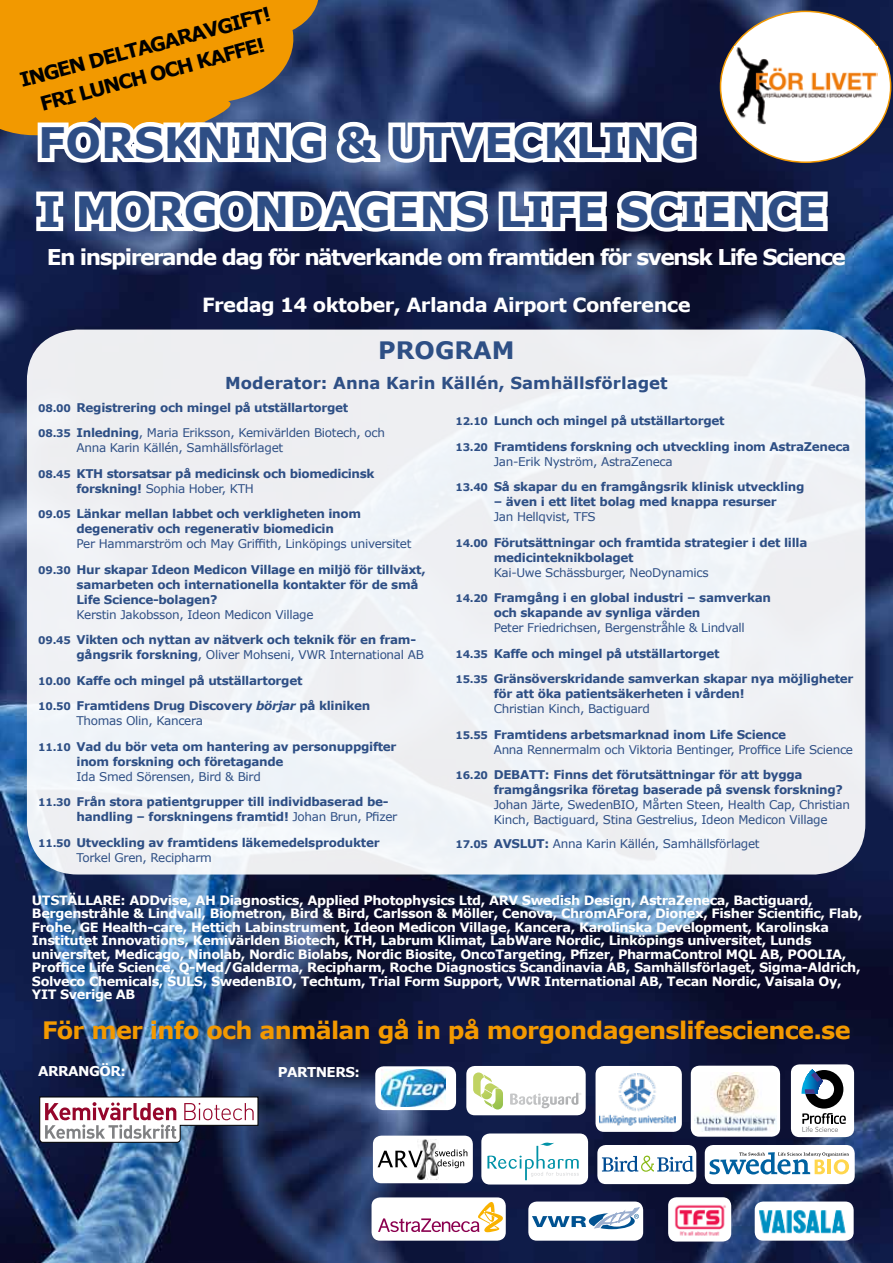
<style>
.page{position:relative;width:893px;height:1263px;background:#fff}
.page>*{position:absolute;margin:0;border:0;box-sizing:border-box;transform-origin:0 0}
.t1{font:700 42px/69px "Verdana";color:#2e4e85}
.t2{font:700 24px "Verdana";letter-spacing:-.03em;color:#f39900}
.t3{font:700 24px "Verdana";color:#2e4f85}
.t4{font:700 21.75px "Verdana";letter-spacing:-.07em;color:#fff}
.t5{font:700 19.5px "Verdana";letter-spacing:-.03em;color:#fff}
.t6{font:700 19.5px/28.2px "Verdana";color:#000}
.t7{font:700 16.5px "Verdana";color:#2e4f85}
.t8{font:700 13.5px "Verdana";letter-spacing:-.04em;color:#fff}
.t9{font:700 12.9px/13.5px "Verdana";letter-spacing:-.03em;color:#fff}
.t10{font:700 12px/25.5px "Verdana";letter-spacing:-.025em;color:#2e4f85}
.t11{font:12px/25.5px "Verdana";letter-spacing:-.025em;color:#2e4f85}
.t12{font:700 10.5px "Verdana";letter-spacing:-.025em;color:#2e4f85}
.s1{font-size:10.5px}
.s2{font-weight:400}
.s3{font-weight:700;font-size:10.5px}
.s4{font-weight:700}
.s5{font-style:italic}
.s6{font-size:12px}
</style>
<div class="page">
<img style="left:0;top:0;width:893px;height:1263px">
<svg style="left:40px;top:1097px;width:218px;height:45px"></svg>
<div style="left:27px;top:330px;width:838px;height:544px;background:#eef1f5;border-radius:51px"></div>
<div style="left:755px;top:1201px;width:99px;height:40px;background:#fff;border-radius:9px"></div>
<img style="left:758px;top:1210px;width:88px;height:24px">
<div style="left:597px;top:1145px;width:99px;height:39px;background:#fff;border-radius:9px"></div>
<svg style="left:602px;top:1155px;width:92px;height:17px"></svg>
<div style="left:528px;top:1201px;width:115px;height:40px;background:#fff;border-radius:9px"></div>
<svg style="left:532px;top:1207px;width:107px;height:22px"></svg>
<div style="left:668px;top:1197px;width:63px;height:44px;background:#fff;border-radius:9px"></div>
<img style="left:675px;top:1205px;width:51px;height:31px">
<div style="left:375px;top:1066px;width:81px;height:44px;background:#fff;border-radius:9px"></div>
<img style="left:382px;top:1070px;width:63px;height:37px">
<div style="left:481px;top:1133px;width:107px;height:51px;background:#fff;border-radius:9px"></div>
<svg style="left:487px;top:1142px;width:92px;height:38px"></svg>
<div style="left:372px;top:1197px;width:134px;height:44px;background:#fff;border-radius:9px"></div>
<svg style="left:378px;top:1202px;width:125px;height:30px"></svg>
<div style="left:466px;top:1066px;width:120px;height:49px;background:#fff;border-radius:9px"></div>
<svg style="left:473px;top:1072px;width:30px;height:37px"></svg>
<svg style="left:510px;top:1093px;width:71px;height:15px"></svg>
<div style="left:705px;top:1145px;width:150px;height:39px;background:#fff;border-radius:9px"></div>
<svg style="left:709px;top:1152px;width:140px;height:22px"></svg>
<div style="left:791px;top:1064px;width:63px;height:73px;background:#fff;border-radius:9px"></div>
<svg style="left:802px;top:1069px;width:44px;height:63px"></svg>
<div style="left:691px;top:1066px;width:89px;height:71px;background:#fff;border-radius:9px"></div>
<img style="left:695px;top:1072px;width:82px;height:59px">
<div style="left:595px;top:1066px;width:87px;height:66px;background:#fff;border-radius:9px"></div>
<img style="left:599px;top:1074px;width:76px;height:51px">
<div style="left:373px;top:1135px;width:100px;height:48px;background:#fff;border-radius:9px"></div>
<img style="left:417px;top:1139px;width:22px;height:41px">
<svg style="left:378px;top:1151px;width:45px;height:16px"></svg>
<svg style="left:435px;top:1149px;width:32px;height:19px"></svg>
<div style="left:720px;top:11px;width:171px;height:151px;background:#fff;border-radius:50%"></div>
<img style="left:736px;top:47px;width:141px;height:58px">
<svg style="left:0;top:0;width:321px;height:141px;background:#db8f0d"></svg>
<svg style="left:32px;top:105px;width:800px;height:139px"></svg>
<svg style="left:257px;top:38px;width:7px;height:15px"></svg>
<h3 class="t6" style="left:30px;top:63px;width:247px;text-indent:95px;rotate:-15deg">tagarav gif t!<br>Fri lu nch och</h3>
<h3 class="t6" style="left:193px;top:48px;width:15px;rotate:-15deg">kaffe</h3>
<h3 class="t6" style="left:16px;top:66px;width:86px;rotate:-15deg">Ingen del</h3>
<h1 class="t1" style="left:38px;top:106px;width:789px;text-indent:301px">&amp; UTVECKLING<br>I MORGON DAGENS LIFE SCIENCE</h1>
<h1 class="t1" style="left:38px;top:106px;width:249px">FORSKNING</h1>
<h3 class="t4" style="left:47px;top:243px;width:801px">En inspirerande dag för nätverkande om framtiden för svensk Life Science</h3>
<h3 class="t5" style="left:202px;top:292px;width:490px">Fredag 14 oktober, Arlanda Airport Conference</h3>
<h2 class="t3" style="left:378px;top:335px;width:138px">PROGRAM</h2>
<h3 class="t7" style="left:225px;top:372px;width:444px">Moderator: Anna Karin Källén, Samhällsförlaget</h3>
<p class="t10" style="left:38px;top:394px;width:348px"><span class="s1">08.00</span> Registrering och mingel på utställartorget<br><span class="s1">08.35</span> Inledning<span class="s2">, Maria Eriksson, Kemivärlden Biotech, och</span></p>
<p class="t10" style="left:38px;top:434px;width:338px;text-indent:38px"><span class="s2">Anna Karin Källén, Samhällsförlaget<br></span><span class="s1">08.45</span> KTH storsatsar på medicinsk och biomedicinsk</p>
<p class="t10" style="left:38px;top:475px;width:324px;text-indent:38px">forskning! <span class="s2">Sophia Hober, KTH<br></span><span class="s1">09.05</span> Länkar mellan labbet och verkligheten inom</p>
<p class="t10" style="left:77px;top:515px;width:259px">degenerativ och regenerativ biomedicin</p>
<p class="t11" style="left:38px;top:530px;width:389px;text-indent:38px">Per Hammarström och May Griffith, Linköpings universitet<br><span class="s3">09.30</span> <span class="s4">Hur skapar Ideon Medicon Village en miljö för tillväxt,</span></p>
<p class="t10" style="left:77px;top:576px;width:343px;line-height:15px">samarbeten och internationella kontakter för de små<br>Life Science-bolagen?</p>
<p class="t10" style="left:38px;top:601px;width:379px;text-indent:38px"><span class="s2">Kerstin Jakobsson, Ideon Medicon Village<br></span><span class="s1">09.45</span> Vikten och nyttan av nätverk och teknik för en fram-</p>
<p class="t10" style="left:38px;top:641px;width:387px;text-indent:38px">gångsrik forskning<span class="s2">, Oliver Mohseni, VWR International AB<br></span><span class="s1">10.00</span> Kaffe och mingel på utställartorget<br><span class="s1">10.50</span> Framtidens Drug Discovery <span class="s5">börjar</span> på kliniken</p>
<p class="t10" style="left:38px;top:707px;width:360px;text-indent:38px"><span class="s2">Thomas Olin, Kancera<br></span><span class="s1">11.10</span> Vad du bör veta om hantering av personuppgifter</p>
<p class="t10" style="left:77px;top:748px;width:209px">inom forskning och företagande</p>
<p class="t10" style="left:38px;top:763px;width:352px;text-indent:38px"><span class="s2">Ida Smed Sörensen, Bird &amp; Bird<br></span><span class="s1">11.30</span> Från stora patientgrupper till individbaserad be-</p>
<p class="t10" style="left:38px;top:803px;width:361px;text-indent:38px">handling – forskningens framtid! <span class="s2">Johan Brun, Pfizer<br></span><span class="s1">11.50</span> Utveckling av framtidens läkemedelsprodukter</p>
<p class="t11" style="left:77px;top:844px;width:137px">Torkel Gren, Recipharm</p>
<p class="t10" style="left:455px;top:408px;width:396px"><span class="s1">12.10</span> Lunch och mingel på utställartorget<br><span class="s1">13.20</span> Framtidens forskning och utveckling inom AstraZeneca</p>
<p class="t10" style="left:455px;top:448px;width:351px;text-indent:38px"><span class="s2">Jan-Erik Nyström, AstraZeneca<br></span><span class="s1">13.40</span> Så skapar du en framgångsrik klinisk utveckling</p>
<p class="t10" style="left:494px;top:489px;width:285px">– även i ett litet bolag med knappa resurser</p>
<p class="t10" style="left:455px;top:504px;width:353px;text-indent:38px"><span class="s2">Jan Hellqvist, TFS<br></span><span class="s1">14.00</span> Förutsättningar och framtida strategier i det lilla</p>
<p class="t10" style="left:494px;top:544px;width:141px">medicinteknikbolaget</p>
<p class="t10" style="left:455px;top:559px;width:317px;text-indent:38px"><span class="s2">Kai-Uwe Schässburger, NeoDynamics<br></span><span class="s1">14.20</span> Framgång i en global industri – samverkan</p>
<p class="t10" style="left:494px;top:600px;width:208px">och skapande av synliga värden</p>
<p class="t10" style="left:455px;top:615px;width:399px;text-indent:38px"><span class="s2">Peter Friedrichsen, Bergenstråhle &amp; Lindvall<br></span><span class="s1">14.35</span> Kaffe och mingel på utställartorget<br><span class="s1">15.35</span> Gränsöverskridande samverkan skapar nya möjligheter</p>
<p class="t10" style="left:494px;top:681px;width:252px">för att öka patientsäkerheten i vården!</p>
<p class="t10" style="left:455px;top:696px;width:332px;text-indent:38px"><span class="s2">Christian Kinch, Bactiguard<br></span><span class="s1">15.55</span> Framtidens arbetsmarknad inom Life Science</p>
<p class="t11" style="left:494px;top:736px;width:361px">Anna Rennermalm och Viktoria Bentinger, Proffice Life Science</p>
<p class="t12" style="left:455px;top:769px;width:58px">16.20 <span class="s6">Deba</span></p>
<p class="t10" style="left:494px;top:767px;width:351px;line-height:15px;text-align:center">tt: Finns det förutsättningar för att bygga framgångsrika företag baserade på svensk forskning?</p>
<p class="t11" style="left:494px;top:797px;width:358px;line-height:15px">Johan Järte, SwedenBIO, Mårten Steen, Health Cap, Christian<br>Kinch, Bactiguard, Stina Gestrelius, Ideon Medicon Village</p>
<p class="t12" style="left:455px;top:838px;width:57px">17.05 <span class="s6">Avslu</span></p>
<p class="t11" style="left:537px;top:831px;width:225px"><span class="s4">t:</span> Anna Karin Källén, Samhällsförlaget</p>
<p class="t9" style="left:32px;top:893px;width:55px">Utställa</p>
<p class="t9" style="left:32px;top:893px;width:832px;text-indent:71px">re : ADDvise, AH Diagnostics, Applied Photophysics Ltd, ARV Swedish Design, AstraZeneca, Bactiguard, Bergenstråhle &amp; Lindvall, Biometron, Bird &amp; Bird, Carlsson &amp; Möller, Cenova, ChromAFora, Dionex, Fisher Scientific, Flab, Frohe, GE Health-care, Hettich Labinstrument, Ideon Medicon Village, Kancera, Karolinska Development, Karolinska Institutet Innovations, Kemivärlden Biotech, KTH, Labrum Klimat, LabWare Nordic, Linköpings universitet, Lunds universitet, Medicago, N inolab, Nordic Biolabs, Nordic Biosite, OncoTargeting, Pfizer, PharmaControl MQL AB, POOLIA, Proffice Life Science, Q-Med/Galderma, Recipharm, Roche Diagnostics Scandinavia AB, Samhällsförlaget, Sigma-Aldrich, Solveco Chemicals, SULS, SwedenBIO, Techtum, Trial Form Support, VWR International AB, Tecan N ordic, Vaisala Oy, YIT Sverige AB</p>
<h2 class="t2" style="left:42px;top:1015px;width:810px">För mer info och anmälan gå in på morgondagenslifescience.se</h2>
<p class="t8" style="left:38px;top:1063px;width:89px">Arrangör:</p>
<p class="t8" style="left:278px;top:1064px;width:84px">partne rs:</p>
</div>
